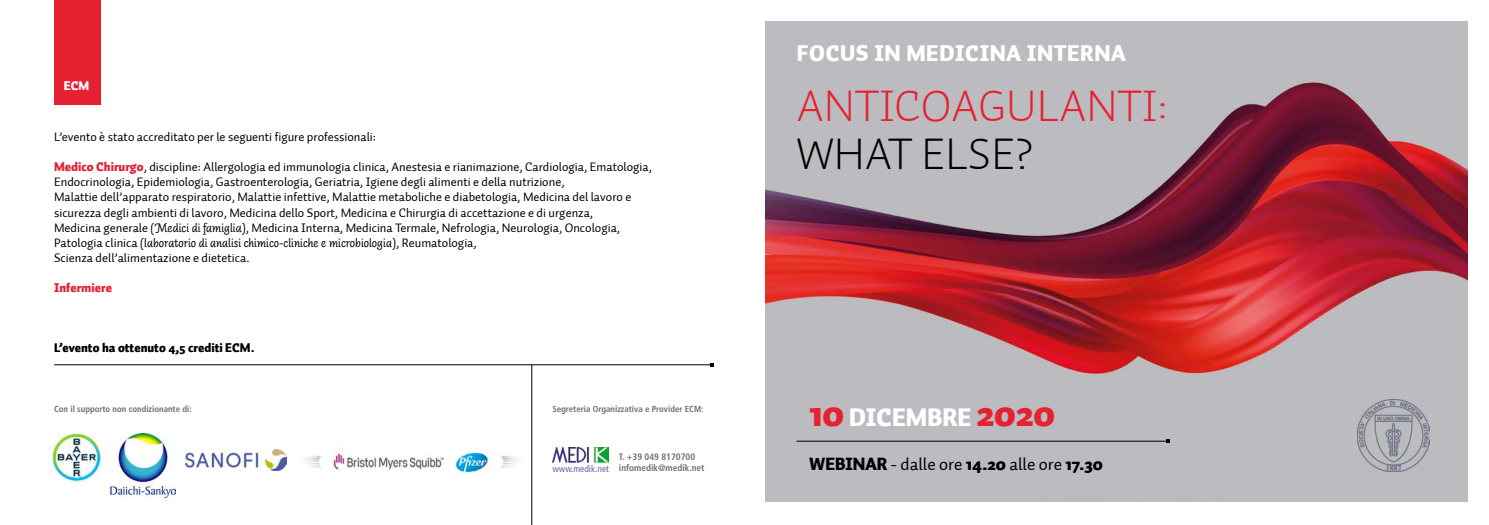
<style>
.page{position:relative;width:1489px;height:525px;background:#fff}
.page>*{position:absolute;margin:0;border:0;box-sizing:border-box;transform-origin:0 0}
.t1{font:300 45.12px "Auto 3";color:#e52132}
.t2{font:300 45.12px "Auto 3";color:#000}
.t3{font:900 25px "Auto 3";color:#fff}
.t4{font:900 22.5px "Auto 3";letter-spacing:.025em;color:#fff}
.t5{font:900 17.5px "Auto 3";color:#000}
.t6{font:12.5px/15px "Auto 3";color:#000}
.t7{font:900 12.5px "Auto 3";color:#000}
.t8{font:900 12.5px "Auto 3";color:#e52132}
.t9{font:900 12.5px "Auto 3";color:#fff}
.t10{font:condensed 9.38px "Frutiger";color:#6565a4}
.t11{font:700 condensed 9.25px "Frutiger";color:#706f6f}
.t12{font:700 condensed 8.75px "Frutiger";color:#706f6f}
.s1{font-weight:900;color:#e52132}
.s2{font-style:italic}
.s3{font-size:37.5px;color:#e52132}
.s4{font-weight:400}
</style>
<div class="page">
<div style="left:54px;top:0;width:46px;height:105px;background:#e52132"></div>
<img style="left:765px;top:21px;width:702px;height:480px">
<hr style="left:796px;top:440px;width:371px;height:1px;background:#000">
<svg style="left:1165px;top:439px;width:4px;height:4px"></svg>
<img style="left:1357px;top:400px;width:72px;height:71px">
<hr style="left:55px;top:364px;width:657px;height:1px;background:#000">
<img style="left:552px;top:447px;width:57px;height:16px">
<img style="left:50px;top:430px;width:52px;height:53px">
<img style="left:111px;top:433px;width:64px;height:64px">
<img style="left:305px;top:452px;width:212px;height:23px">
<img style="left:185px;top:449px;width:102px;height:21px">
<hr style="left:531px;top:364px;width:1px;height:160px;background:#000">
<p class="t9" style="left:64px;top:77px;width:27px">ECM</p>
<p class="t6" style="left:54px;top:130px;width:323px">L’evento è stato accreditato per le seguenti figure professionali:</p>
<p class="t6" style="left:54px;top:160px;width:599px"><span class="s1">Medico Chirurgo</span>, discipline: Allergologia ed immunologia clinica, Anestesia e rianimazione, Cardiologia, Ematologia,<br>Endocrinologia, Epidemiologia, Gastroenterologia, Geriatria, Igiene degli alimenti e della nutrizione,</p>
<p class="t6" style="left:54px;top:190px;width:579px">Malattie dell’apparato respiratorio, Malattie infettive, Malattie metaboliche e diabetologia, Medicina del lavoro e sicurezza degli ambienti di lavoro, Medicina dello Sport, Medicina e Chirurgia di accettazione e di urgenza,</p>
<p class="t6" style="left:54px;top:220px;width:567px">Medicina generale <span class="s2">(Medici di famiglia)</span>, Medicina Interna, Medicina Termale, Nefrologia, Neurologia, Oncologia,<br>Patologia clinica <span class="s2">(laboratorio di analisi chimico-cliniche e microbiologia)</span>, Reumatologia,</p>
<p class="t6" style="left:54px;top:250px;width:197px">Scienza dell’alimentazione e dietetica.</p>
<p class="t8" style="left:54px;top:279px;width:59px">Infermiere</p>
<p class="t7" style="left:54px;top:339px;width:202px">L’evento ha ottenuto 4,5 crediti ECM.</p>
<p class="t12" style="left:54px;top:403px;width:139px">Con il supporto non condizionante di:</p>
<p class="t12" style="left:552px;top:403px;width:152px">Segreteria Organizzativa e Provider ECM:</p>
<p class="t11" style="left:619px;top:451px;width:78px">T. +39 049 8170700</p>
<p class="t10" style="left:552px;top:463px;width:58px">www.medik.net</p>
<p class="t11" style="left:619px;top:462px;width:87px">infomedik@medik.net</p>
<p class="t4" style="left:796px;top:39px;width:330px">FOCUS IN MEDICINA INTERNA</p>
<p class="t1" style="left:796px;top:78px;width:373px">ANTICOAGULANTI:</p>
<p class="t2" style="left:796px;top:125px;width:237px">WHAT ELSE?</p>
<p class="t3" style="left:809px;top:401px;width:247px"><span class="s3">10</span> DICEMBRE <span class="s3">2020</span></p>
<p class="t5" style="left:809px;top:452px;width:295px">WEBINAR <span class="s4">- dalle ore</span> 14.20 <span class="s4">alle ore</span> 17.30</p>
</div>
